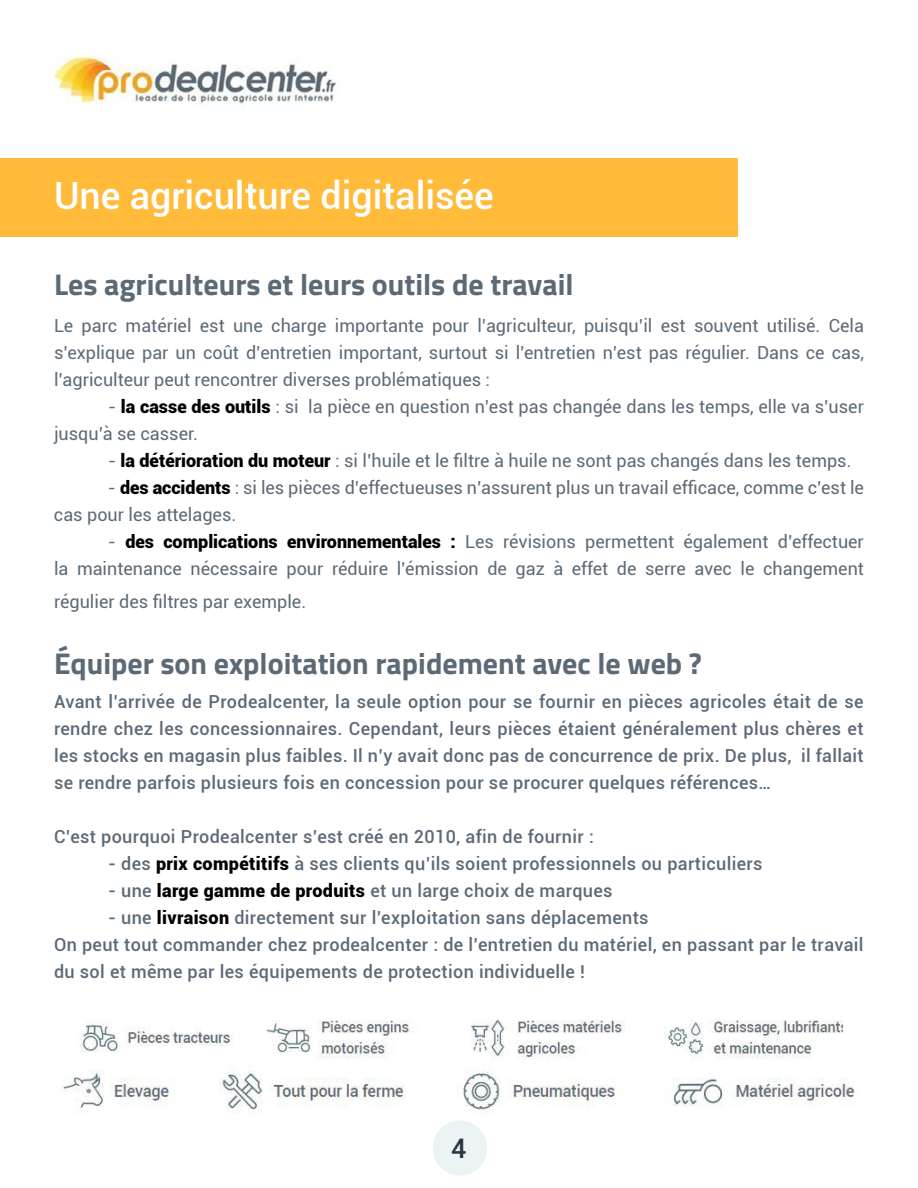
<style>
.page{position:relative;width:918px;height:1188px;background:#fff}
.page>*{position:absolute;margin:0;border:0;box-sizing:border-box;transform-origin:0 0}
.t1{font:500 37.5px "Roboto";color:#fff}
.t2{font:700 30px "Titillium Web";color:#5c6a77}
.t3{font:500 27px "Roboto";color:#293642}
.t4{font:500 18px/27px "Roboto";letter-spacing:.02em;color:#5c6a77;text-align:justify}
.t5{font:18px/27px "Roboto";color:#5c6a77}
.s1{font-weight:900;color:#000}
</style>
<div class="page">
<img style="left:54px;top:54px;width:282px;height:50px">
<div style="left:0;top:158px;width:738px;height:79px;background:#ffbb39"></div>
<img style="left:79px;top:1020px;width:763px;height:39px">
<img style="left:63px;top:1070px;width:792px;height:42px">
<h1 class="t1" style="left:54px;top:170px;width:441px">Une agriculture digitalisée</h1>
<h2 class="t2" style="left:54px;top:262px;width:521px">Les agriculteurs et leurs outils de travail</h2>
<p class="t5" style="left:54px;top:311px;width:811px;text-align:justify">Le parc matériel est une charge importante pour l’agriculteur, puisqu’il est souvent utilisé. Cela s’explique par un coût d’entretien important, surtout si l’entretien n’est pas régulier. Dans ce cas, l’agriculteur peut rencontrer diverses problématiques :</p>
<p class="t5" style="left:54px;top:392px;width:812px;text-indent:54px">- <span class="s1">la casse des outils</span> : si la pièce en question n’est pas changée dans les temps, elle va s’user jusqu’à se casser.</p>
<p class="t5" style="left:108px;top:446px;width:745px">- <span class="s1">la détérioration du moteur</span> : si l’huile et le filtre à huile ne sont pas changés dans les temps.</p>
<p class="t5" style="left:54px;top:473px;width:812px;text-indent:54px">- <span class="s1">des accidents</span> : si les pièces d’effectueuses n’assurent plus un travail efficace, comme c’est le cas pour les attelages.</p>
<p class="t5" style="left:54px;top:527px;width:811px;text-align:right">- <span class="s1">des complications environnementales :</span> Les révisions permettent également d’effectuer<br>la maintenance nécessaire pour réduire l’émission de gaz à effet de serre avec le changement</p>
<p class="t5" style="left:54px;top:587px;width:254px">régulier des filtres par exemple.</p>
<h2 class="t2" style="left:54px;top:641px;width:650px">Équiper son exploitation rapidement avec le web ?</h2>
<p class="t4" style="left:54px;top:687px;width:811px">Avant l’arrivée de Prodealcenter, la seule option pour se fournir en pièces agricoles était de se rendre chez les concessionnaires. Cependant, leurs pièces étaient généralement plus chères et les stocks en magasin plus faibles. Il n’y avait donc pas de concurrence de prix. De plus, il fallait se rendre parfois plusieurs fois en concession pour se procurer quelques références…</p>
<p class="t4" style="left:54px;top:822px;width:541px">C’est pourquoi Prodealcenter s’est créé en 2010, afin de fournir :</p>
<p class="t4" style="left:108px;top:849px;width:656px">- des <span class="s1">prix compétitifs</span> à ses clients qu’ils soient professionnels ou particuliers</p>
<p class="t4" style="left:108px;top:876px;width:506px">- une <span class="s1">large gamme de produits</span> et un large choix de marques</p>
<p class="t4" style="left:54px;top:903px;width:811px;text-align:left;text-indent:54px">- une <span class="s1">livraison</span> directement sur l’exploitation sans déplacements<br>On peut tout commander chez prodealcenter : de l’entretien du matériel, en passant par le travail du sol et même par les équipements de protection individuelle !</p>
<h3 class="t3" style="left:451px;top:1130px;width:17px">4</h3>
</div>
